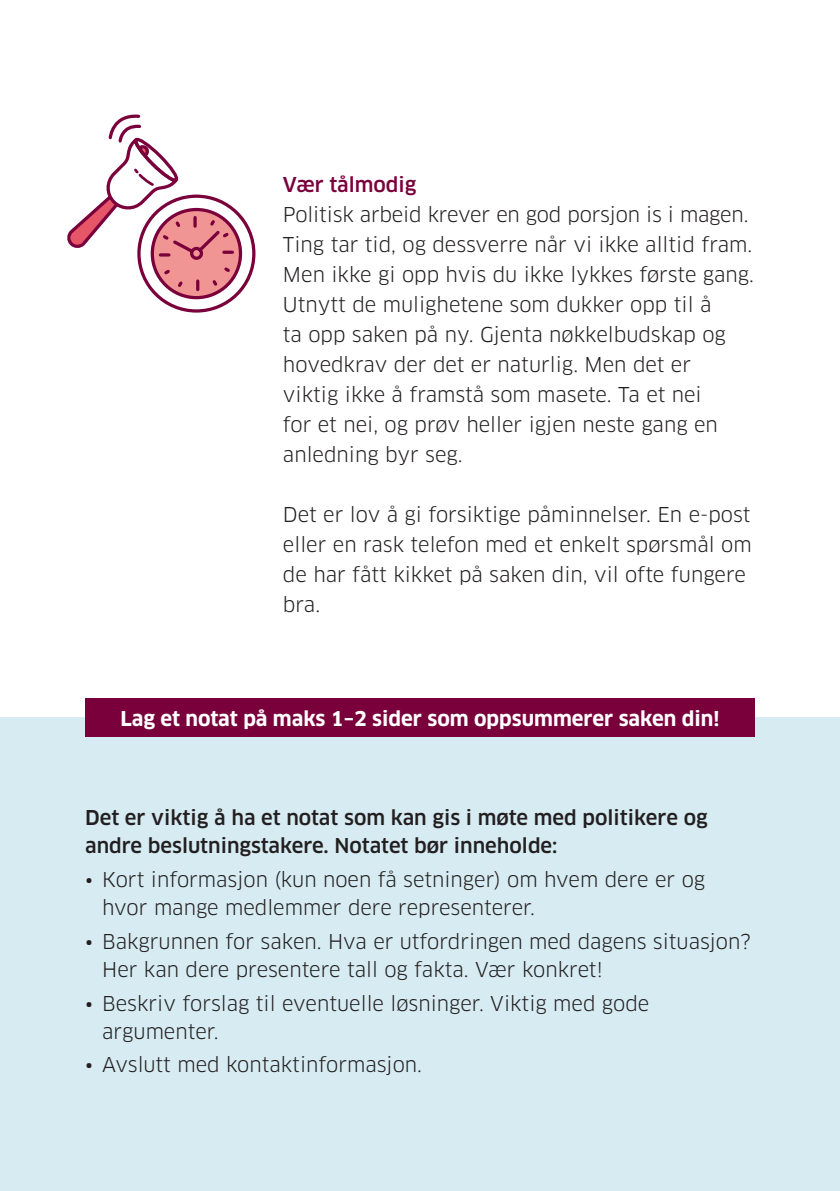
<style>
.page{position:relative;width:840px;height:1191px;background:#fff}
.page>*{position:absolute;margin:0;border:0;box-sizing:border-box;transform-origin:0 0}
.t1{font:20px/30px "Clan OT";color:#231f20}
.t2{font:500 20px/28px "Clan OT";color:#231f20}
.t3{font:700 20px "Clan OT";color:#fff}
.t4{font:500 20px "Clan OT";color:#7a003b}
</style>
<div class="page">
<div style="left:0;top:717px;width:839px;height:474px;background:#d6ebf2"></div>
<svg style="left:68px;top:114px;width:188px;height:199px"></svg>
<div style="left:85px;top:698px;width:669px;height:39px;background:#7a003b"></div>
<p class="t4" style="left:283px;top:173px;width:135px">Vær tålmodig</p>
<p class="t1" style="left:283px;top:200px;width:472px">Politisk arbeid krever en god porsjon is i magen.<br>Ting tar tid, og dessverre når vi ikke alltid fram.<br>Men ikke gi opp hvis du ikke lykkes første gang.<br>Utnytt de mulighetene som dukker opp til å<br>ta opp saken på ny. Gjenta nøkkelbudskap og hovedkrav der det er naturlig. Men det er<br>viktig ikke å framstå som masete. Ta et nei<br>for et nei, og prøv heller igjen neste gang en anledning byr seg.</p>
<p class="t1" style="left:283px;top:500px;width:470px">Det er lov å gi forsiktige påminnelser. En e-post eller en rask telefon med et enkelt spørsmål om de har fått kikket på saken din, vil ofte fungere bra.</p>
<p class="t3" style="left:120px;top:706px;width:600px">Lag et notat på maks 1–2 sider som oppsummerer saken din!</p>
<p class="t2" style="left:85px;top:804px;width:623px">Det er viktig å ha et notat som kan gis i møte med politikere og andre beslutningstakere. Notatet bør inneholde:</p>
<p class="t1" style="left:102px;top:865px;width:604px;line-height:28px;text-indent:-17px">• Kort informasjon (kun noen få setninger) om hvem dere er og hvor mange medlemmer dere representerer.</p>
<p class="t1" style="left:102px;top:927px;width:649px;line-height:28px;text-indent:-17px">• Bakgrunnen for saken. Hva er utfordringen med dagens situasjon?<br>Her kan dere presentere tall og fakta. Vær konkret!</p>
<p class="t1" style="left:102px;top:989px;width:548px;line-height:28px;text-indent:-17px">• Beskriv forslag til eventuelle løsninger. Viktig med gode argumenter.</p>
<p class="t1" style="left:85px;top:1049px;width:338px">• Avslutt med kontaktinformasjon.</p>
</div>
